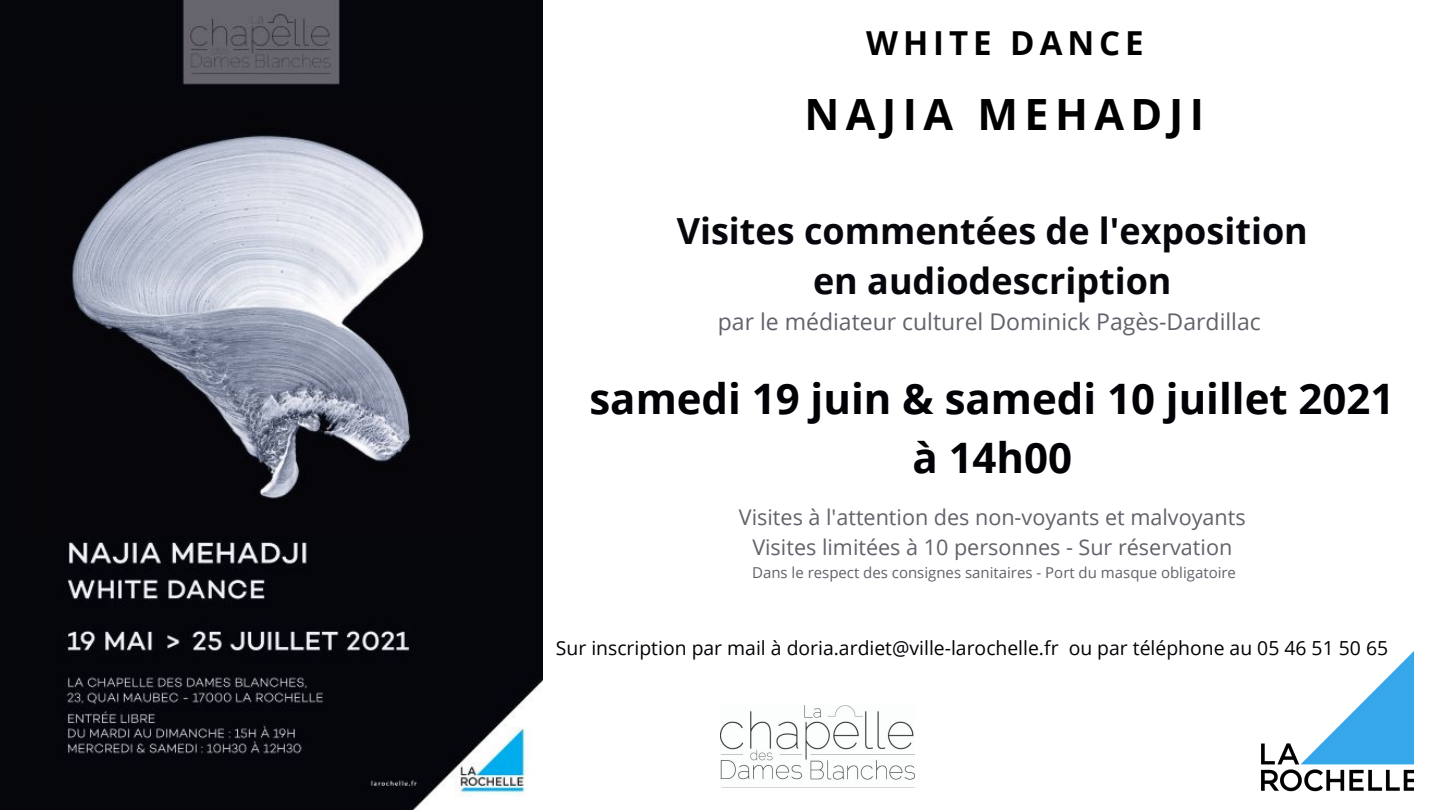
<style>
.page{position:relative;width:1440px;height:810px;background:#fff}
.page>*{position:absolute;margin:0;border:0;box-sizing:border-box;transform-origin:0 0}
.t1{font:700 43.1px "Open Sans";letter-spacing:.15em;color:#000}
.t2{font:700 42px "Open Sans";color:#010106}
.t3{font:700 36px "Open Sans";color:#06070c}
.t4{font:700 33.1px "Open Sans";letter-spacing:.15em;color:#000}
.t5{font:23px "Open Sans";color:#61626b}
.t6{font:21.6px "Open Sans";color:#61626b}
.t7{font:19.4px "Open Sans";color:#010106}
.t8{font:15px "Open Sans";color:#61626b}
</style>
<div class="page">
<img style="left:0;top:0;width:543px;height:810px">
<img style="left:720px;top:705px;width:194px;height:83px">
<img style="left:1262px;top:652px;width:151px;height:140px">
<p class="t4" style="left:866px;top:20px;width:279px">WHITE DANCE</p>
<p class="t1" style="left:804px;top:84px;width:401px">NAJIA MEHADJI</p>
<p class="t3" style="left:677px;top:205px;width:633px">Visites commentées de l'exposition</p>
<p class="t3" style="left:813px;top:256px;width:360px">en audiodescription</p>
<p class="t5" style="left:718px;top:306px;width:545px">par le médiateur culturel Dominick Pagès-Dardillac</p>
<p class="t2" style="left:589px;top:369px;width:806px">samedi 19 juin &amp; samedi 10 juillet 2021</p>
<p class="t2" style="left:912px;top:428px;width:161px">à 14h00</p>
<p class="t6" style="left:739px;top:502px;width:508px">Visites à l'attention des non-voyants et malvoyants</p>
<p class="t6" style="left:752px;top:532px;width:481px">Visites limitées à 10 personnes - Sur réservation</p>
<p class="t8" style="left:752px;top:562px;width:485px">Dans le respect des consignes sanitaires - Port du masque obligatoire</p>
<p class="t7" style="left:556px;top:634px;width:834px">Sur inscription par mail à doria.ardiet@ville-larochelle.fr ou par téléphone au 05 46 51 50 65</p>
</div>
